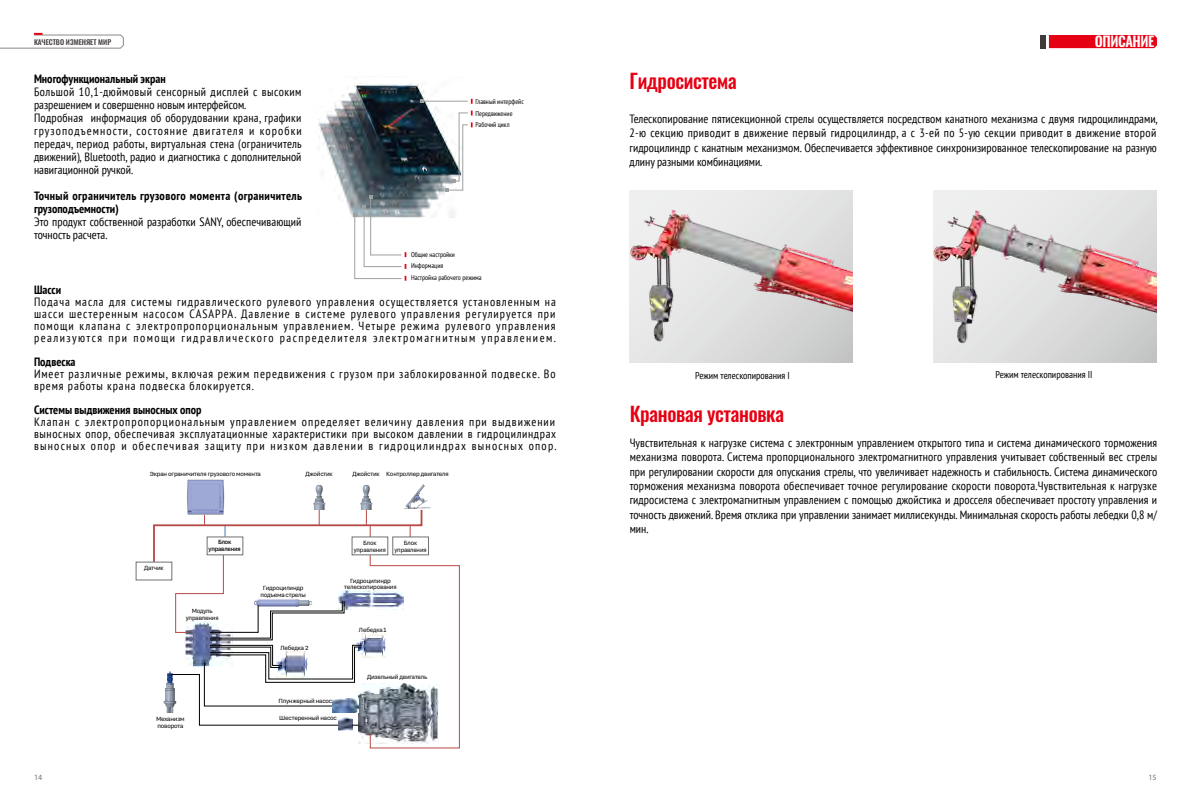
<style>
.page{position:relative;width:1191px;height:808px;background:#fff}
.page>*{position:absolute;margin:0;border:0;box-sizing:border-box;transform-origin:0 0}
._1{font:500 20px "Oswald";letter-spacing:-.02em;color:#e60013}
.t1{font:600 14px "Oswald";letter-spacing:-.03em;color:#fff}
.t2{font:condensed 12px/14.4px "PT Sans";color:#000;text-align:justify}
.t3{font:condensed 12px/12px "PT Sans";letter-spacing:.075em;color:#000}
.t4{font:condensed 12px/13px "PT Sans";letter-spacing:.025em;color:#000}
.t5{font:700 condensed 12px "PT Sans";color:#000}
.t6{font:700 condensed 12px/13px "PT Sans";letter-spacing:.03em;color:#000}
.t7{font:condensed 10px "PT Sans";color:#000}
.t8{font:8px "Myriad Pro";color:#727171}
.t9{font:500 7.1px "Oswald";color:#3f3b3a}
.t10{font:condensed 7px "PT Sans";color:#000}
.t11{font:5.9px/6.4px "TRY Grtsk Exa";letter-spacing:-.025em;color:#000;text-align:center;scale:1.08 1}
.t12{font:5.9px/6.4px "TRY Grtsk Exa";letter-spacing:-.025em;color:#000;text-align:center;scale:1.05 1}
.t13{font:500 5.9px/6.4px "TRY Grtsk Exa";letter-spacing:-.025em;color:#000;text-align:center;scale:1.05 1}
</style>
<div class="page">
<svg style="left:0;top:33px;width:124px;height:15px"></svg>
<svg style="left:1049px;top:35px;width:108px;height:13px"></svg>
<div style="left:1040px;top:35px;width:6px;height:13px;background:#3f3b3a"></div>
<img style="left:318px;top:83px;width:145px;height:134px">
<hr style="left:422px;top:101px;width:46px;height:1px;background:#9fa0a0">
<svg style="left:446px;top:111px;width:26px;height:81px"></svg>
<svg style="left:353px;top:195px;width:53px;height:86px"></svg>
<img style="left:187px;top:479px;width:37px;height:29px">
<img style="left:313px;top:484px;width:13px;height:24px">
<img style="left:405px;top:484px;width:26px;height:24px">
<img style="left:360px;top:484px;width:13px;height:24px">
<div style="left:136px;top:562px;width:36px;height:18px;border:1px solid #727171"></div>
<svg style="left:152px;top:508px;width:308px;height:240px"></svg>
<div style="left:629px;top:191px;width:223px;height:172px;background:#ebebeb"></div>
<img style="left:630px;top:205px;width:222px;height:158px">
<div style="left:933px;top:191px;width:223px;height:172px;background:#ebebeb"></div>
<img style="left:933px;top:205px;width:223px;height:158px">
<p class="t9" style="left:34px;top:35px;width:79px">КАЧЕСТВО ИЗМЕНЯЕТ МИР</p>
<p class="t5" style="left:34px;top:71px;width:133px">Многофункциональный экран</p>
<p class="t4" style="left:34px;top:85px;width:269px">Большой 10,1-дюймовый сенсорный дисплей с высоким разрешением и совершенно новым интерфейсом.</p>
<p class="t2" style="left:34px;top:111px;width:269px;line-height:13px">Подробная информация об оборудовании крана, графики грузоподъемности, состояние двигателя и коробки передач, период работы, виртуальная стена (ограничитель движений), Bluetooth, радио и диагностика с дополнительной навигационной ручкой.</p>
<p class="t6" style="left:34px;top:189px;width:269px">Точный ограничитель грузового момента (ограничитель грузоподъемности)</p>
<p class="t2" style="left:34px;top:215px;width:269px;line-height:13px">Это продукт собственной разработки SANY, обеспечивающий точность расчета.</p>
<p class="t10" style="left:475px;top:97px;width:50px">Главный интерфейс</p>
<p class="t10" style="left:475px;top:109px;width:38px">Передвижение</p>
<p class="t10" style="left:475px;top:120px;width:36px">Рабочий цикл</p>
<p class="t10" style="left:411px;top:250px;width:46px">Общие настройки</p>
<p class="t10" style="left:411px;top:261px;width:34px">Информация</p>
<p class="t10" style="left:411px;top:273px;width:72px">Настройка рабочего режима</p>
<p class="t5" style="left:34px;top:282px;width:29px">Шасси</p>
<p class="t2" style="left:34px;top:296px;width:523px;line-height:12px">Подача масла для системы гидравлического рулевого управления осуществляется установленным на шасси шестеренным насосом CASAPPA. Давление в системе рулевого управления регулируется при помощи клапана с электропропорциональным управлением. Четыре режима рулевого управления реализуются при помощи гидравлического распределителя электромагнитным управлением.</p>
<p class="t5" style="left:34px;top:354px;width:43px">Подвеска</p>
<p class="t3" style="left:34px;top:368px;width:523px">Имеет различные режимы, включая режим передвижения с грузом при заблокированной подвеске. Во время работы крана подвеска блокируется.</p>
<p class="t5" style="left:34px;top:402px;width:169px">Системы выдвижения выносных опор</p>
<p class="t2" style="left:34px;top:416px;width:524px;line-height:12px">Клапан с электропропорциональным управлением определяет величину давления при выдвижении выносных опор, обеспечивая эксплуатационные характеристики при высоком давлении в гидроцилиндрах выносных опор и обеспечивая защиту при низком давлении в гидроцилиндрах выносных опор.</p>
<p class="t11" style="left:150px;top:471px;width:104px">Экран ограничителя грузового момента</p>
<p class="t11" style="left:305px;top:471px;width:27px">Джойстик</p>
<p class="t11" style="left:352px;top:471px;width:27px">Джойстик</p>
<p class="t11" style="left:386px;top:471px;width:59px">Контроллер двигателя</p>
<p class="t11" style="left:144px;top:565px;width:20px">Датчик</p>
<p class="t13" style="left:209px;top:539px;width:32px">Блок управления</p>
<p class="t11" style="left:186px;top:608px;width:32px">Модуль управления</p>
<p class="t11" style="left:156px;top:716px;width:28px;text-align:left">Механизм поворота</p>
<p class="t11" style="left:260px;top:585px;width:44px">Гидроцилиндр подъема стрелы</p>
<p class="t11" style="left:280px;top:645px;width:28px">Лебедка 2</p>
<p class="t12" style="left:354px;top:540px;width:32px">Блок управления</p>
<p class="t12" style="left:394px;top:540px;width:32px">Блок управления</p>
<p class="t11" style="left:344px;top:577px;width:50px">Гидроцилиндр телескопирования</p>
<p class="t11" style="left:359px;top:627px;width:27px">Лебедка 1</p>
<p class="t11" style="left:367px;top:673px;width:57px">Дизельный двигатель</p>
<p class="t11" style="left:278px;top:698px;width:51px">Плунжерный насос</p>
<p class="t11" style="left:279px;top:714px;width:55px">Шестеренный насос</p>
<p class="t1" style="left:1094px;top:29px;width:61px">ОПИСАНИЕ</p>
<p class="_1" style="left:629px;top:63px;width:109px">Гидросистема</p>
<p class="t2" style="left:629px;top:111px;width:530px;text-align:left">Телескопирование пятисекционной стрелы осуществляется посредством канатного механизма с двумя гидроцилиндрами, 2-ю секцию приводит в движение первый гидроцилиндр, а с 3-ей по 5-ую секции приводит в движение второй гидроцилиндр с канатным механизмом. Обеспечивается эффективное синхронизированное телескопирование на разную длину разными комбинациями.</p>
<p class="t7" style="left:695px;top:369px;width:96px">Режим телескопирования I</p>
<p class="t7" style="left:995px;top:368px;width:98px">Режим телескопирования II</p>
<p class="_1" style="left:629px;top:396px;width:156px">Крановая установка</p>
<p class="t2" style="left:629px;top:435px;width:529px">Чувствительная к нагрузке система с электронным управлением открытого типа и система динамического торможения механизма поворота. Система пропорционального электромагнитного управления учитывает собственный вес стрелы при регулировании скорости для опускания стрелы, что увеличивает надежность и стабильность. Система динамического торможения механизма поворота обеспечивает точное регулирование скорости поворота.Чувствительная к нагрузке гидросистема с электромагнитным управлением с помощью джойстика и дросселя обеспечивает простоту управления и точность движений. Время отклика при управлении занимает миллисекунды. Минимальная скорость работы лебедки 0,8 м/ мин.</p>
<p class="t8" style="left:34px;top:773px;width:10px">14</p>
<p class="t8" style="left:1148px;top:773px;width:10px">15</p>
</div>
